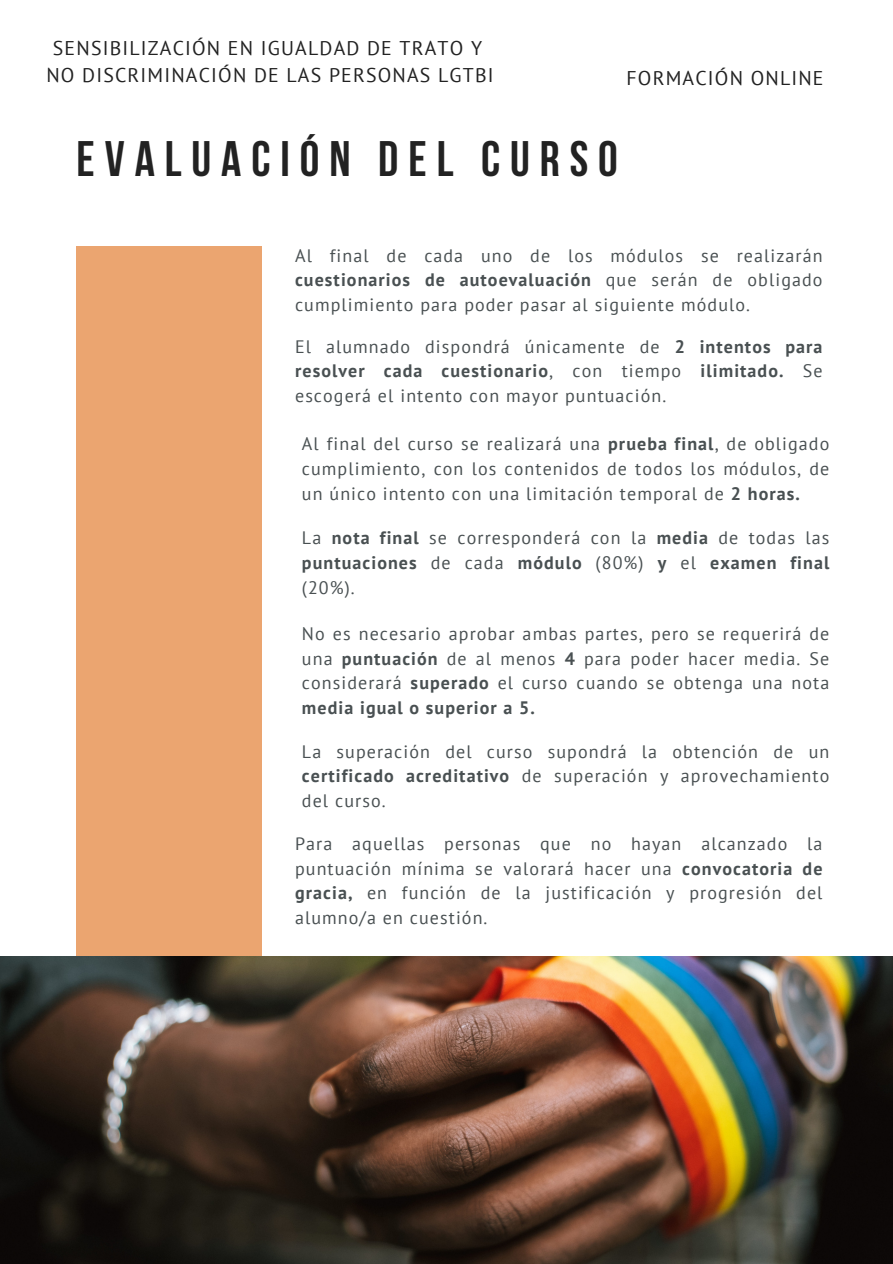
<style>
.page{position:relative;width:893px;height:1264px;background:#fff}
.page>*{position:absolute;margin:0;border:0;box-sizing:border-box;transform-origin:0 0}
.t1{font:700 49.65px "Bebas Neue";letter-spacing:.2em;color:#222}
.t2{font:19.8px/27px "PT Sans";letter-spacing:.06em;color:#222;text-align:center}
.t3{font:18px/24.8px "PT Sans";letter-spacing:.06em;color:#495052;text-align:justify}
.s1{font-weight:700}
</style>
<div class="page">
<div style="left:77px;top:246px;width:184px;height:971px;background:#eba570"></div>
<img style="left:0;top:956px;width:892px;height:307px">
<p class="t2" style="left:46px;top:34px;width:448px">SENSIBILIZACIÓN EN IGUALDAD DE TRATO Y<br>NO DISCRIMINACIÓN DE LAS PERSONAS LGTBI</p>
<h1 class="t2" style="left:626px;top:64px;width:198px">FORMACIÓN ONLINE</h1>
<h2 class="t1" style="left:77px;top:139px;width:543px">EVALUACIÓN DEL CURSO</h2>
<h2 class="t3" style="left:295px;top:242px;width:529px">Al final de cada uno de los módulos se realizarán <span class="s1">cuestionarios de autoevaluación</span> que serán de obligado cumplimiento para poder pasar al siguiente módulo.</h2>
<p class="t3" style="left:295px;top:333px;width:529px">El alumnado dispondrá únicamente de <span class="s1">2 intentos para resolver cada cuestionario</span>, con tiempo <span class="s1">ilimitado.</span> Se escogerá el intento con mayor puntuación.</p>
<p class="t3" style="left:302px;top:431px;width:529px">Al final del curso se realizará una <span class="s1">prueba final</span>, de obligado cumplimiento, con los contenidos de todos los módulos, de un único intento con una limitación temporal de <span class="s1">2 horas.</span></p>
<p class="t3" style="left:302px;top:525px;width:529px">La <span class="s1">nota final</span> se corresponderá con la <span class="s1">media</span> de todas las <span class="s1">puntuaciones</span> de cada <span class="s1">módulo</span> (80%) <span class="s1">y</span> el <span class="s1">examen final </span>(20%).</p>
<p class="t3" style="left:302px;top:620px;width:529px">No es necesario aprobar ambas partes, pero se requerirá de una <span class="s1">puntuación</span> de al menos <span class="s1">4</span> para poder hacer media. Se considerará <span class="s1">superado</span> el curso cuando se obtenga una nota <span class="s1">media igual o superior a 5.</span></p>
<p class="t3" style="left:302px;top:738px;width:529px">La superación del curso supondrá la obtención de un <span class="s1">certificado acreditativo</span> de superación y aprovechamiento del curso.</p>
<p class="t3" style="left:295px;top:830px;width:529px">Para aquellas personas que no hayan alcanzado la puntuación mínima se valorará hacer una <span class="s1">convocatoria de gracia,</span> en función de la justificación y progresión del alumno/a en cuestión.</p>
</div>
